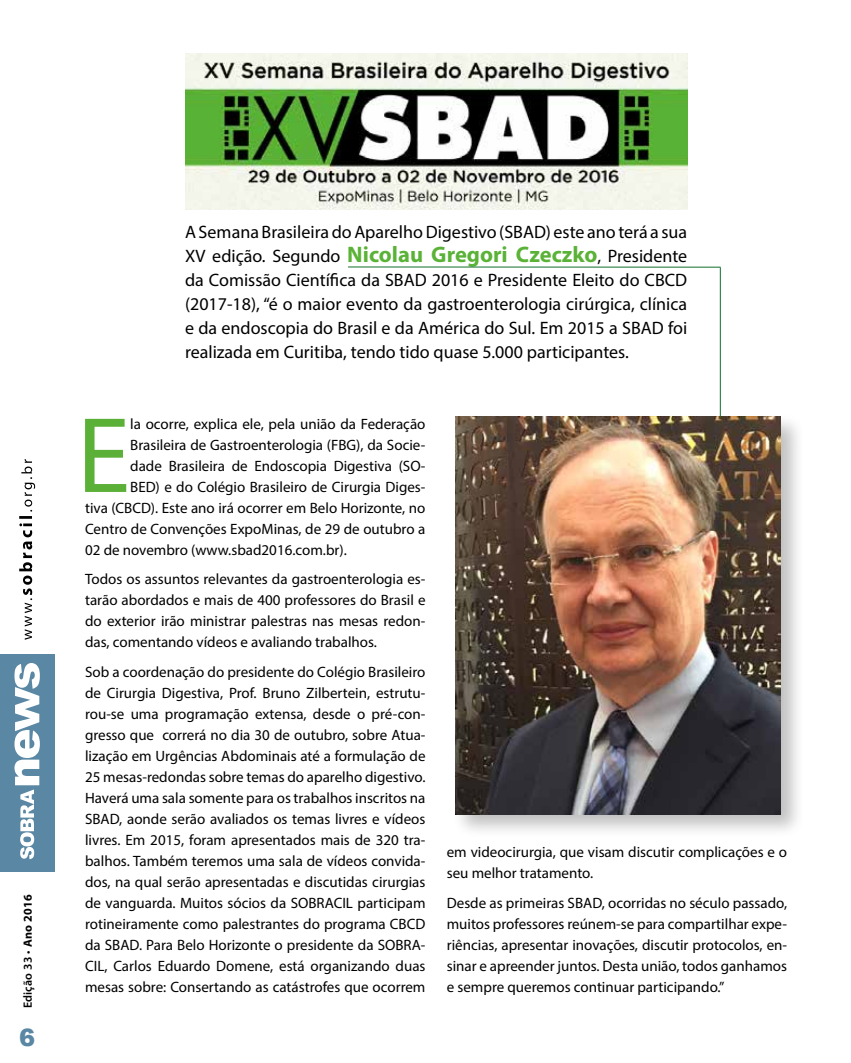
<style>
.page{position:relative;width:851px;height:1063px;background:#fff}
.page>*{position:absolute;margin:0;border:0;box-sizing:border-box;transform-origin:0 0}
.t1{font:108.45px "Myriad Pro";color:#5bb037}
.t2{font:900 24px "Arial";color:#5987a4}
.t3{font:18px/24px "Myriad Pro";color:#000;text-align:justify}
.t4{font:15px/21px "Myriad Pro";color:#000;text-align:justify}
.t5{font:600 12px "Myriad Pro";letter-spacing:.02em;color:#000}
.s1{font-weight:400}
.s2{font-weight:700}
.s3{font-weight:700;font-size:22.5px;color:#5ab237}
</style>
<div class="page">
<div style="left:0;top:654px;width:54px;height:218px;background:#5987a4"></div>
<svg style="left:14px;top:663px;width:26px;height:196px"></svg>
<svg style="left:19px;top:459px;width:16px;height:181px"></svg>
<div style="left:451px;top:413px;width:354px;height:426px;background:#000;opacity:.25"></div>
<img style="left:455px;top:417px;width:325px;height:397px">
<img style="left:185px;top:54px;width:502px;height:155px">
<hr style="left:348px;top:267px;width:372px;height:1px;background:#106f2a">
<hr style="left:720px;top:267px;width:1px;height:151px;background:#106f2a">
<p class="t5" style="left:20px;top:1008px;width:115px;rotate:-90deg">Edição 33 <span class="s1">•</span> <span class="s2">Ano 2016</span></p>
<h2 class="t2" style="left:19px;top:1020px;width:18px">6</h2>
<p class="t3" style="left:185px;top:220px;width:503px">A Semana Brasileira do Aparelho Digestivo (SBAD) este ano terá a sua XV edição. Segundo <span class="s3">Nicolau Gregori Czeczko</span>, Presidente da Comissão Científica da SBAD 2016 e Presidente Eleito do CBCD (2017-18), “é o maior evento da gastroenterologia cirúrgica, clínica e da endoscopia do Brasil e da América do Sul. Em 2015 a SBAD foi realizada em Curitiba, tendo tido quase 5.000 participantes.</p>
<h1 class="t1" style="left:77px;top:389px;width:55px">E</h1>
<p class="t4" style="left:130px;top:413px;width:297px">la ocorre, explica ele, pela união da Federação</p>
<p class="t4" style="left:130px;top:434px;width:297px">Brasileira de Gastroenterologia (FBG), da Socie-</p>
<p class="t4" style="left:130px;top:455px;width:297px">dade Brasileira de Endoscopia Digestiva (SO-</p>
<p class="t4" style="left:130px;top:476px;width:297px">BED) e do Colégio Brasileiro de Cirurgia Diges-</p>
<p class="t4" style="left:85px;top:497px;width:342px">tiva (CBCD). Este ano irá ocorrer em Belo Horizonte, no</p>
<p class="t4" style="left:85px;top:518px;width:342px">Centro de Convenções ExpoMinas, de 29 de outubro a</p>
<p class="t4" style="left:85px;top:539px;width:263px">02 de novembro (www.sbad2016.com.br).</p>
<p class="t4" style="left:85px;top:569px;width:342px">Todos os assuntos relevantes da gastroenterologia es&shy;tarão abordados e mais de 400 professores do Brasil e do exterior irão ministrar palestras nas mesas redon&shy;das, comentando vídeos e avaliando trabalhos.</p>
<p class="t4" style="left:85px;top:661px;width:342px">Sob a coordenação do presidente do Colégio Brasileiro de Cirurgia Digestiva, Prof. Bruno Zilbertein, estrutu&shy;rou-se uma programação extensa, desde o pré-con&shy;gresso que correrá no dia 30 de outubro, sobre Atua&shy;lização em Urgências Abdominais até a formulação de 25 mesas-redondas sobre temas do aparelho digestivo.<br>Haverá uma sala somente para os trabalhos inscritos na SBAD, aonde serão avaliados os temas livres e vídeos livres. Em 2015, foram apresentados mais de 320 tra&shy;balhos. Também teremos uma sala de vídeos convida&shy;dos, na qual serão apresentadas e discutidas cirurgias de vanguarda. Muitos sócios da SOBRACIL participam rotineiramente como palestrantes do programa CBCD da SBAD. Para Belo Horizonte o presidente da SOBRA-CIL, Carlos Eduardo Domene, está organizando duas mesas sobre: Consertando as catástrofes que ocorrem</p>
<p class="t4" style="left:446px;top:841px;width:342px">em videocirurgia, que visam discutir complicações e o seu melhor tratamento.</p>
<p class="t4" style="left:446px;top:892px;width:342px">Desde as primeiras SBAD, ocorridas no século passado, muitos professores reúnem-se para compartilhar expe&shy;riências, apresentar inovações, discutir protocolos, en&shy;sinar e apreender juntos. Desta união, todos ganhamos e sempre queremos continuar participando.”</p>
</div>
